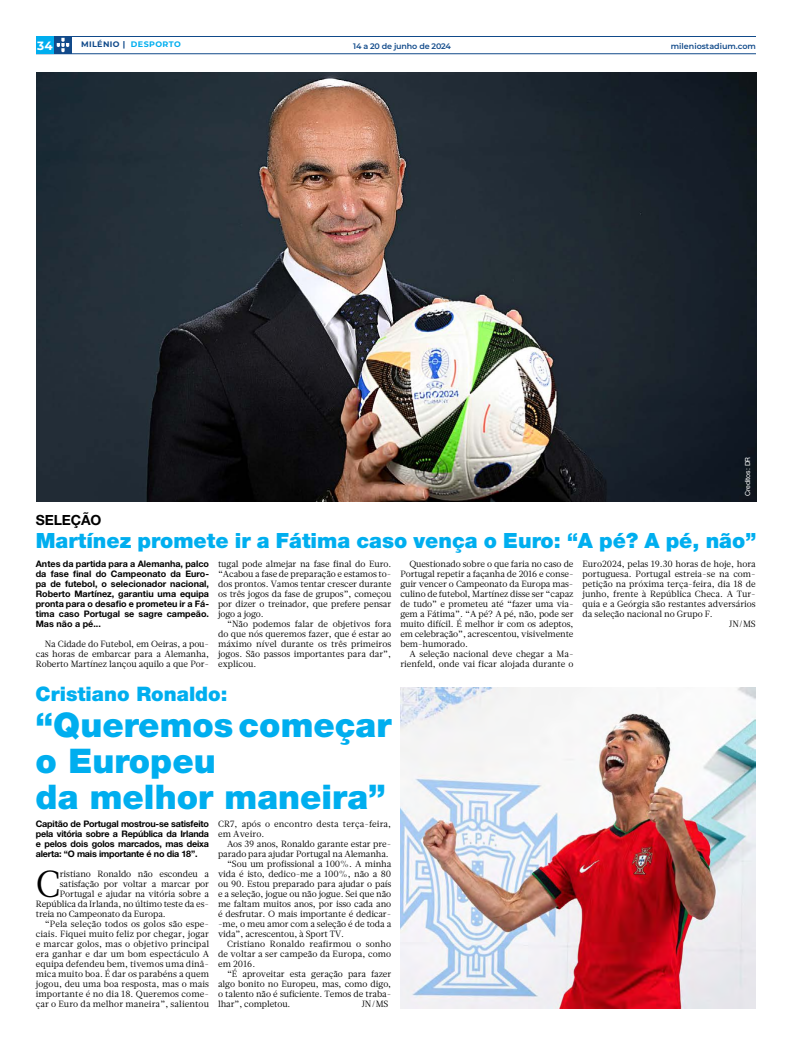
<style>
.page{position:relative;width:792px;height:1044px;background:#fff}
.page>*{position:absolute;margin:0;border:0;box-sizing:border-box;transform-origin:0 0}
.t1{font:37.6px "Glosa";color:#000}
.t2{font:900 34px/36px "Helvetica Neue LT Std";color:#00aeef}
.t3{font:900 21px "Helvetica Neue LT Std";color:#00aeef}
.t4{font:900 20px "Helvetica Neue LT Std";color:#00aeef}
.t5{font:700 14px "Helvetica Neue LT Std";letter-spacing:-.01em;color:#000}
.t6{font:700 12px "Montserrat";color:#fff}
.t7{font:9px/10px "Glosa";letter-spacing:-.01em;color:#000;text-align:justify}
.t8{font:9px/10px "Glosa";letter-spacing:.01em;color:#000}
.t9{font:700 9px/10px "Helvetica Neue LT Std";letter-spacing:-.02em;color:#000;text-align:justify}
.t10{font:600 8px "Montserrat";letter-spacing:-.02em;color:#114a8a}
.t11{font:600 8px "Montserrat";color:#114a8a}
.t12{font:700 8px "Montserrat";letter-spacing:.05em;color:#114a8a}
.t13{font:7px "Helvetica Neue LT Std";letter-spacing:-.01em;color:#fff}
.s1{color:#00aeef}
</style>
<div class="page">
<hr style="left:36px;top:54px;width:720px;height:1px;background:#114a8a">
<hr style="left:36px;top:36px;width:720px;height:1px;background:#114a8a">
<svg style="left:54px;top:37px;width:18px;height:17px"></svg>
<svg style="left:57px;top:38px;width:12px;height:14px"></svg>
<div style="left:36px;top:36px;width:18px;height:18px;background:#00aeef"></div>
<img style="left:36px;top:72px;width:720px;height:430px">
<img style="left:400px;top:687px;width:356px;height:321px">
<h3 class="t6" style="left:37px;top:37px;width:17px">34</h3>
<p class="t12" style="left:81px;top:39px;width:101px">MILÉNIO | <span class="s1">DESPORTO</span></p>
<p class="t10" style="left:353px;top:40px;width:99px">14 a 20 de junho de 2024</p>
<p class="t11" style="left:671px;top:40px;width:87px">mileniostadium.com</p>
<p class="t13" style="left:743px;top:496px;width:41px;rotate:-90deg">Creditos: DR</p>
<h3 class="t5" style="left:36px;top:512px;width:67px">SELEÇÃO</h3>
<h3 class="t3" style="left:36px;top:528px;width:722px">Martínez promete ir a Fátima caso vença o Euro: “A pé? A pé, não”</h3>
<p class="t9" style="left:36px;top:559px;width:175px">Antes da partida para a Alemanha, palco da fase final do Campeonato da Euro&shy;pa de futebol, o selecionador nacional, Roberto Martínez, garantiu uma equipa pronta para o desafio e prometeu ir a Fá&shy;tima caso Portugal se sagre campeão.<br>Mas não a pé...</p>
<p class="t7" style="left:36px;top:639px;width:175px;text-indent:9px">Na Cidade do Futebol, em Oeiras, a pou&shy;cas horas de embarcar para a Alemanha, Roberto Martínez lançou aquilo a que Por-</p>
<p class="t7" style="left:218px;top:559px;width:175px">tugal pode almejar na fase final do Euro. “Acabou a fase de preparação e estamos to&shy;dos prontos. Vamos tentar crescer durante os três jogos da fase de grupos”, começou por dizer o treinador, que prefere pensar jogo a jogo.</p>
<p class="t7" style="left:218px;top:619px;width:175px;text-indent:9px">“Não podemos falar de objetivos fora do que nós queremos fazer, que é estar ao máximo nível durante os três primeiros jogos. São passos importantes para dar”, explicou.</p>
<h3 class="t4" style="left:36px;top:682px;width:193px">Cristiano Ronaldo:</h3>
<h2 class="t2" style="left:36px;top:707px;width:357px">“Queremos começar o Europeu<br>da melhor maneira”</h2>
<p class="t9" style="left:36px;top:819px;width:175px">Capitão de Portugal mostrou-se satisfeito pela vitória sobre a República da Irlanda e pelos dois golos marcados, mas deixa alerta: “O mais importante é no dia 18”.</p>
<h1 class="t1" style="left:36px;top:859px;width:26px">C</h1>
<p class="t7" style="left:60px;top:869px;width:151px">ristiano Ronaldo não escondeu a</p>
<p class="t7" style="left:60px;top:879px;width:151px">satisfação por voltar a marcar por</p>
<p class="t7" style="left:60px;top:889px;width:151px">Portugal e ajudar na vitória sobre a</p>
<p class="t7" style="left:36px;top:899px;width:175px">República da Irlanda, no último teste da es-</p>
<p class="t7" style="left:36px;top:909px;width:131px">treia no Campeonato da Europa.</p>
<p class="t8" style="left:45px;top:919px;width:166px">“Pela seleção todos os golos são espe-</p>
<p class="t8" style="left:36px;top:929px;width:175px">ciais. Fiquei muito feliz por chegar, jogar</p>
<p class="t8" style="left:36px;top:939px;width:175px">e marcar golos, mas o objetivo principal</p>
<p class="t8" style="left:36px;top:949px;width:175px">era ganhar e dar um bom espectáculo A</p>
<p class="t8" style="left:36px;top:959px;width:175px">equipa defendeu bem, tivemos uma dinâ-</p>
<p class="t8" style="left:36px;top:969px;width:175px">mica muito boa. É dar os parabéns a quem</p>
<p class="t8" style="left:36px;top:979px;width:175px">jogou, deu uma boa resposta, mas o mais</p>
<p class="t8" style="left:36px;top:989px;width:175px">importante é no dia 18. Queremos come-</p>
<p class="t8" style="left:36px;top:999px;width:175px">çar o Euro da melhor maneira”, salientou</p>
<p class="t8" style="left:218px;top:819px;width:175px">CR7, após o encontro desta terça-feira, em Aveiro.</p>
<p class="t7" style="left:227px;top:839px;width:166px">Aos 39 anos, Ronaldo garante estar pre-</p>
<p class="t7" style="left:218px;top:849px;width:172px">parado para ajudar Portugal na Alemanha.</p>
<p class="t7" style="left:227px;top:859px;width:166px">“Sou um profissional a 100%. A minha</p>
<p class="t7" style="left:218px;top:869px;width:175px">vida é isto, dedico-me a 100%, não a 80</p>
<p class="t7" style="left:218px;top:879px;width:175px">ou 90. Estou preparado para ajudar o país</p>
<p class="t7" style="left:218px;top:889px;width:175px">e a seleção, jogue ou não jogue. Sei que não</p>
<p class="t7" style="left:218px;top:899px;width:175px">me faltam muitos anos, por isso cada ano</p>
<p class="t7" style="left:218px;top:909px;width:175px">é desfrutar. O mais importante é dedicar-</p>
<p class="t7" style="left:218px;top:919px;width:175px">-me, o meu amor com a seleção é de toda a</p>
<p class="t7" style="left:218px;top:929px;width:128px">vida”, acrescentou, à Sport TV.</p>
<p class="t8" style="left:227px;top:939px;width:166px">Cristiano Ronaldo reafirmou o sonho</p>
<p class="t8" style="left:218px;top:949px;width:175px">de voltar a ser campeão da Europa, como</p>
<p class="t7" style="left:218px;top:959px;width:39px">em 2016.</p>
<p class="t7" style="left:227px;top:969px;width:166px">“É aproveitar esta geração para fazer</p>
<p class="t7" style="left:218px;top:979px;width:175px">algo bonito no Europeu, mas, como digo,</p>
<p class="t7" style="left:218px;top:989px;width:175px">o talento não é suficiente. Temos de traba-</p>
<p class="t7" style="left:218px;top:999px;width:74px">lhar”, completou.</p>
<p class="t7" style="left:362px;top:999px;width:28px">JN/MS</p>
<p class="t7" style="left:400px;top:559px;width:175px;text-indent:9px">Questionado sobre o que faria no caso de Portugal repetir a façanha de 2016 e conse&shy;guir vencer o Campeonato da Europa mas&shy;culino de futebol, Martínez disse ser “capaz de tudo” e prometeu até “fazer uma via&shy;gem a Fátima”. “A pé? A pé, não, pode ser muito difícil. É melhor ir com os adeptos, em celebração”, acrescentou, visivelmente bem-humorado.</p>
<p class="t7" style="left:400px;top:649px;width:175px;text-align:right">A seleção nacional deve chegar a Ma&shy;rienfeld, onde vai ficar alojada durante o</p>
<p class="t7" style="left:583px;top:559px;width:175px">Euro2024, pelas 19.30 horas de hoje, hora</p>
<p class="t7" style="left:583px;top:569px;width:175px">portuguesa. Portugal estreia-se na com-</p>
<p class="t7" style="left:583px;top:579px;width:175px">petição na próxima terça-feira, dia 18 de</p>
<p class="t7" style="left:583px;top:589px;width:175px">junho, frente à República Checa. A Tur-</p>
<p class="t7" style="left:583px;top:599px;width:175px">quia e a Geórgia são restantes adversários</p>
<p class="t7" style="left:583px;top:609px;width:132px">da seleção nacional no Grupo F.</p>
<p class="t7" style="left:729px;top:619px;width:28px">JN/MS</p>
</div>
